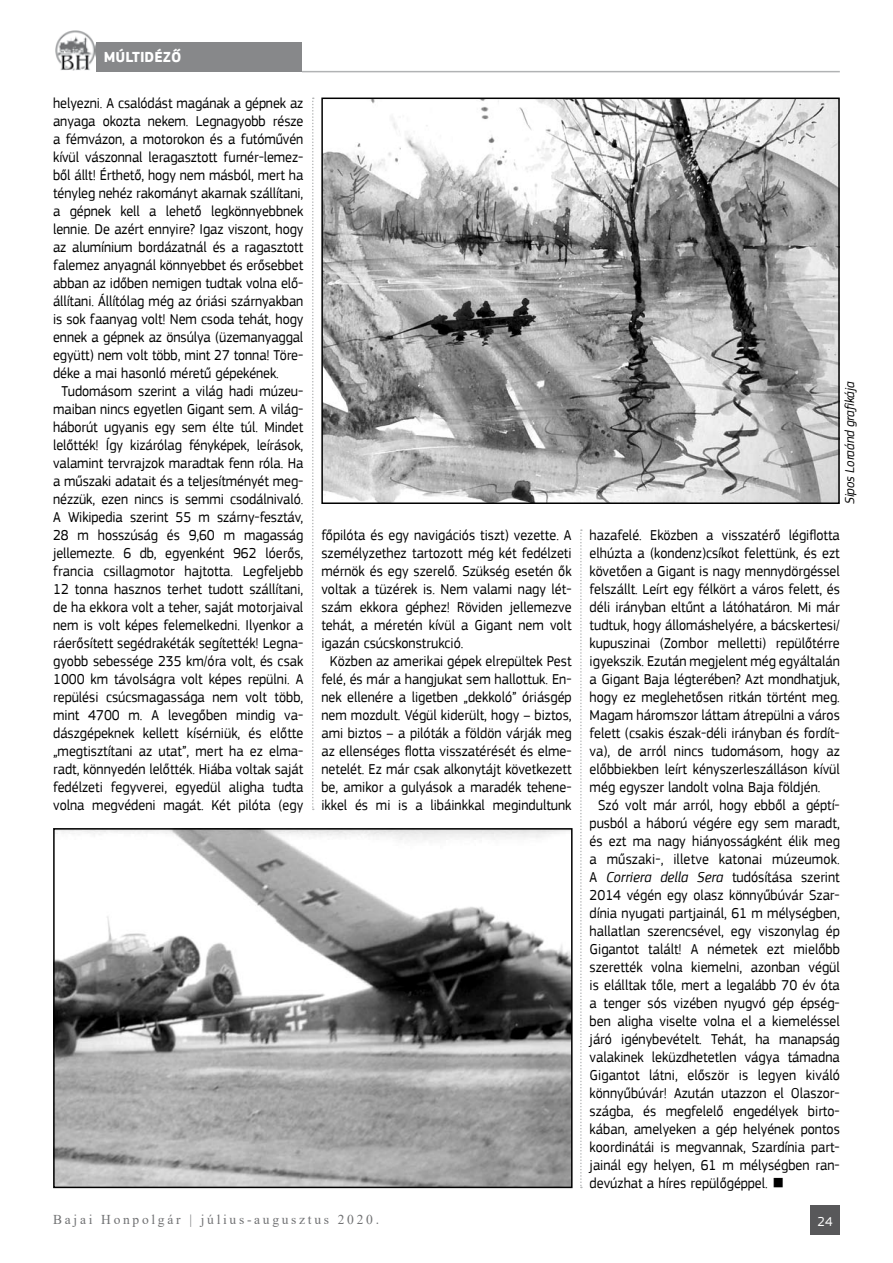
<style>
.page{position:relative;width:893px;height:1263px;background:#fff}
.page>*{position:absolute;margin:0;border:0;box-sizing:border-box;transform-origin:0 0}
.t1{font:15px "PF Square Sans Pro";color:#000;scale:.94 1}
.t2{font:700 15px "PF Square Sans Pro";color:#fff}
.t3{font:13.5px "Times New Roman";letter-spacing:.2em;color:#707173}
.t4{font:italic 13.5px "PF Square Sans Pro";letter-spacing:-.01em;color:#000;scale:.95 1}
.t5{font:13.5px "PF Square Sans Pro";color:#fff}
.s1{font-style:italic}
.s2{font-weight:500;font-style:italic}
</style>
<div class="page">
<div style="left:810px;top:1205px;width:30px;height:30px;background:#58585a"></div>
<div style="left:96px;top:42px;width:206px;height:30px;background:#87888a"></div>
<hr style="left:302px;top:71px;width:538px;height:1px;background:#b1b3b4">
<img style="left:55px;top:30px;width:40px;height:41px">
<svg style="left:312px;top:98px;width:2px;height:712px"></svg>
<svg style="left:580px;top:529px;width:2px;height:659px"></svg>
<img style="left:324px;top:101px;width:513px;height:400px">
<div style="left:321px;top:98px;width:519px;height:406px;border:2px solid #000"></div>
<img style="left:56px;top:831px;width:514px;height:354px">
<div style="left:53px;top:828px;width:520px;height:360px;border:2px solid #000"></div>
<p class="t2" style="left:104px;top:48px;width:20px">múlti</p>
<p class="t2" style="left:145px;top:48px;width:20px">déző</p>
<p class="t1" style="left:53px;top:94px;width:268px">helyezni. A csalódást magának a gépnek az</p>
<p class="t1" style="left:53px;top:112px;width:268px">anyaga okozta nekem. Legnagyobb része</p>
<p class="t1" style="left:53px;top:130px;width:268px">a fémvázon, a motorokon és a futóművén</p>
<p class="t1" style="left:53px;top:148px;width:268px">kívül vászonnal leragasztott furnér-lemez-</p>
<p class="t1" style="left:53px;top:166px;width:268px">ből állt! Érthető, hogy nem másból, mert ha</p>
<p class="t1" style="left:53px;top:184px;width:268px">tényleg nehéz rakományt akarnak szállítani,</p>
<p class="t1" style="left:53px;top:202px;width:268px">a gépnek kell a lehető legkönnyebbnek</p>
<p class="t1" style="left:53px;top:220px;width:268px">lennie. De azért ennyire? Igaz viszont, hogy</p>
<p class="t1" style="left:53px;top:238px;width:268px">az alumínium bordázatnál és a ragasztott</p>
<p class="t1" style="left:53px;top:256px;width:268px">falemez anyagnál könnyebbet és erősebbet</p>
<p class="t1" style="left:53px;top:274px;width:268px">abban az időben nemigen tudtak volna elő-</p>
<p class="t1" style="left:53px;top:292px;width:268px">állítani. Állítólag még az óriási szárnyakban</p>
<p class="t1" style="left:53px;top:310px;width:268px">is sok faanyag volt! Nem csoda tehát, hogy</p>
<p class="t1" style="left:53px;top:328px;width:268px">ennek a gépnek az önsúlya (üzemanyaggal</p>
<p class="t1" style="left:53px;top:346px;width:268px">együtt) nem volt több, mint 27 tonna! Töre-</p>
<p class="t1" style="left:53px;top:364px;width:242px">déke a mai hasonló méretű gépekének.</p>
<p class="t1" style="left:62px;top:382px;width:259px">Tudomásom szerint a világ hadi múzeu-</p>
<p class="t1" style="left:53px;top:400px;width:268px">maiban nincs egyetlen Gigant sem. A világ-</p>
<p class="t1" style="left:53px;top:418px;width:268px">háborút ugyanis egy sem élte túl. Mindet</p>
<p class="t1" style="left:53px;top:436px;width:268px">lelőtték! Így kizárólag fényképek, leírások,</p>
<p class="t1" style="left:53px;top:454px;width:268px">valamint tervrajzok maradtak fenn róla. Ha</p>
<p class="t1" style="left:53px;top:472px;width:268px">a műszaki adatait és a teljesítményét meg-</p>
<p class="t1" style="left:53px;top:490px;width:268px">nézzük, ezen nincs is semmi csodálnivaló.</p>
<p class="t1" style="left:53px;top:508px;width:268px">A Wikipedia szerint 55 m szárny-fesztáv,</p>
<p class="t1" style="left:53px;top:526px;width:268px">28 m hosszúság és 9,60 m magasság</p>
<p class="t1" style="left:53px;top:544px;width:268px">jellemezte. 6 db, egyenként 962 lóerős,</p>
<p class="t1" style="left:53px;top:562px;width:268px">francia csillagmotor hajtotta. Legfeljebb</p>
<p class="t1" style="left:53px;top:580px;width:268px">12 tonna hasznos terhet tudott szállítani,</p>
<p class="t1" style="left:53px;top:598px;width:268px">de ha ekkora volt a teher, saját motorjaival</p>
<p class="t1" style="left:53px;top:616px;width:268px">nem is volt képes felemelkedni. Ilyenkor a</p>
<p class="t1" style="left:53px;top:634px;width:268px">ráerősített segédrakéták segítették! Legna-</p>
<p class="t1" style="left:53px;top:652px;width:268px">gyobb sebessége 235 km/óra volt, és csak</p>
<p class="t1" style="left:53px;top:670px;width:268px">1000 km távolságra volt képes repülni. A</p>
<p class="t1" style="left:53px;top:688px;width:268px">repülési csúcsmagassága nem volt több,</p>
<p class="t1" style="left:53px;top:706px;width:268px">mint 4700 m. A levegőben mindig va-</p>
<p class="t1" style="left:53px;top:724px;width:268px">dászgépeknek kellett kísérniük, és előtte</p>
<p class="t1" style="left:53px;top:742px;width:268px">„megtisztítani az utat”, mert ha ez elma-</p>
<p class="t1" style="left:53px;top:760px;width:268px">radt, könnyedén lelőtték. Hiába voltak saját</p>
<p class="t1" style="left:53px;top:778px;width:268px">fedélzeti fegyverei, egyedül aligha tudta</p>
<p class="t1" style="left:53px;top:796px;width:268px">volna megvédeni magát. Két pilóta (egy</p>
<p class="t1" style="left:321px;top:526px;width:268px">főpilóta és egy navigációs tiszt) vezette. A</p>
<p class="t1" style="left:321px;top:544px;width:268px">személyzethez tartozott még két fedélzeti</p>
<p class="t1" style="left:321px;top:562px;width:268px">mérnök és egy szerelő. Szükség esetén ők</p>
<p class="t1" style="left:321px;top:580px;width:268px">voltak a tüzérek is. Nem valami nagy lét-</p>
<p class="t1" style="left:321px;top:598px;width:268px">szám ekkora géphez! Röviden jellemezve</p>
<p class="t1" style="left:321px;top:616px;width:268px">tehát, a méretén kívül a Gigant nem volt</p>
<p class="t1" style="left:321px;top:634px;width:153px">igazán csúcskonstrukció.</p>
<p class="t1" style="left:330px;top:652px;width:259px">Közben az amerikai gépek elrepültek Pest</p>
<p class="t1" style="left:321px;top:670px;width:268px">felé, és már a hangjukat sem hallottuk. En-</p>
<p class="t1" style="left:321px;top:688px;width:268px">nek ellenére a ligetben „dekkoló” óriásgép</p>
<p class="t1" style="left:321px;top:706px;width:268px">nem mozdult. Végül kiderült, hogy – biztos,</p>
<p class="t1" style="left:321px;top:724px;width:268px">ami biztos – a pilóták a földön várják meg</p>
<p class="t1" style="left:321px;top:742px;width:268px">az ellenséges flotta visszatérését és elme-</p>
<p class="t1" style="left:321px;top:760px;width:268px">netelét. Ez már csak alkonytájt következett</p>
<p class="t1" style="left:321px;top:778px;width:268px">be, amikor a gulyások a maradék tehene-</p>
<p class="t1" style="left:321px;top:796px;width:268px">ikkel és mi is a libáinkkal megindultunk</p>
<p class="t4" style="left:842px;top:504px;width:130px;rotate:-90deg">Sipos Loraánd grafikája</p>
<p class="t1" style="left:590px;top:526px;width:268px">hazafelé. Eközben a visszatérő légiflotta</p>
<p class="t1" style="left:590px;top:544px;width:268px">elhúzta a (kondenz)csíkot felettünk, és ezt</p>
<p class="t1" style="left:590px;top:562px;width:268px">követően a Gigant is nagy mennydörgéssel</p>
<p class="t1" style="left:590px;top:580px;width:268px">felszállt. Leírt egy félkört a város felett, és</p>
<p class="t1" style="left:590px;top:598px;width:268px">déli irányban eltűnt a látóhatáron. Mi már</p>
<p class="t1" style="left:590px;top:616px;width:268px">tudtuk, hogy állomáshelyére, a bácskertesi/</p>
<p class="t1" style="left:590px;top:634px;width:268px">kupuszinai (Zombor melletti) repülőtérre</p>
<p class="t1" style="left:590px;top:652px;width:268px">igyekszik. Ezután megjelent még egyáltalán</p>
<p class="t1" style="left:590px;top:670px;width:268px">a Gigant Baja légterében? Azt mondhatjuk,</p>
<p class="t1" style="left:590px;top:688px;width:268px">hogy ez meglehetősen ritkán történt meg.</p>
<p class="t1" style="left:590px;top:706px;width:268px">Magam háromszor láttam átrepülni a város</p>
<p class="t1" style="left:590px;top:724px;width:268px">felett (csakis észak-déli irányban és fordít-</p>
<p class="t1" style="left:590px;top:742px;width:268px">va), de arról nincs tudomásom, hogy az</p>
<p class="t1" style="left:590px;top:760px;width:268px">előbbiekben leírt kényszerleszálláson kívül</p>
<p class="t1" style="left:590px;top:778px;width:247px">még egyszer landolt volna Baja földjén.</p>
<p class="t1" style="left:598px;top:796px;width:259px">Szó volt már arról, hogy ebből a géptí-</p>
<p class="t1" style="left:590px;top:814px;width:268px">pusból a háború végére egy sem maradt,</p>
<p class="t1" style="left:590px;top:832px;width:268px">és ezt ma nagy hiányosságként élik meg</p>
<p class="t1" style="left:590px;top:850px;width:268px">a műszaki-, illetve katonai múzeumok.</p>
<p class="t1" style="left:590px;top:868px;width:268px">A <span class="s1">Corriera della Sera</span> tudósítása szerint</p>
<p class="t1" style="left:590px;top:886px;width:268px">2014 végén egy olasz könnyűbúvár Szar-</p>
<p class="t1" style="left:590px;top:904px;width:268px">dínia nyugati partjainál, 61 m mélységben,</p>
<p class="t1" style="left:590px;top:922px;width:268px">hallatlan szerencsével, egy viszonylag ép</p>
<p class="t1" style="left:590px;top:940px;width:268px">Gigantot talált! A németek ezt mielőbb</p>
<p class="t1" style="left:590px;top:958px;width:268px">szerették volna kiemelni, azonban végül</p>
<p class="t1" style="left:590px;top:976px;width:268px">is elálltak tőle, mert a legalább 70 év óta</p>
<p class="t1" style="left:590px;top:994px;width:268px">a tenger sós vizében nyugvó gép épség-</p>
<p class="t1" style="left:590px;top:1012px;width:268px">ben aligha viselte volna el a kiemeléssel</p>
<p class="t1" style="left:590px;top:1030px;width:268px">járó igénybevételt. Tehát, ha manapság</p>
<p class="t1" style="left:590px;top:1048px;width:268px">valakinek leküzdhetetlen vágya támadna</p>
<p class="t1" style="left:590px;top:1066px;width:268px">Gigantot látni, először is legyen kiváló</p>
<p class="t1" style="left:590px;top:1084px;width:268px">könnyűbúvár! Azután utazzon el Olaszor-</p>
<p class="t1" style="left:590px;top:1102px;width:268px">szágba, és megfelelő engedélyek birto-</p>
<p class="t1" style="left:590px;top:1120px;width:268px">kában, amelyeken a gép helyének pontos</p>
<p class="t1" style="left:590px;top:1138px;width:268px">koordinátái is megvannak, Szardínia part-</p>
<p class="t1" style="left:590px;top:1156px;width:268px">jainál egy helyen, 61 m mélységben ran-</p>
<p class="t1" style="left:590px;top:1174px;width:209px">devúzhat a híres repülőgéppel. <span class="s2">■</span></p>
<p class="t3" style="left:53px;top:1210px;width:327px">Bajai Honpolgár | július-augusztus 2020.</p>
<p class="t5" style="left:817px;top:1214px;width:17px">24</p>
</div>
